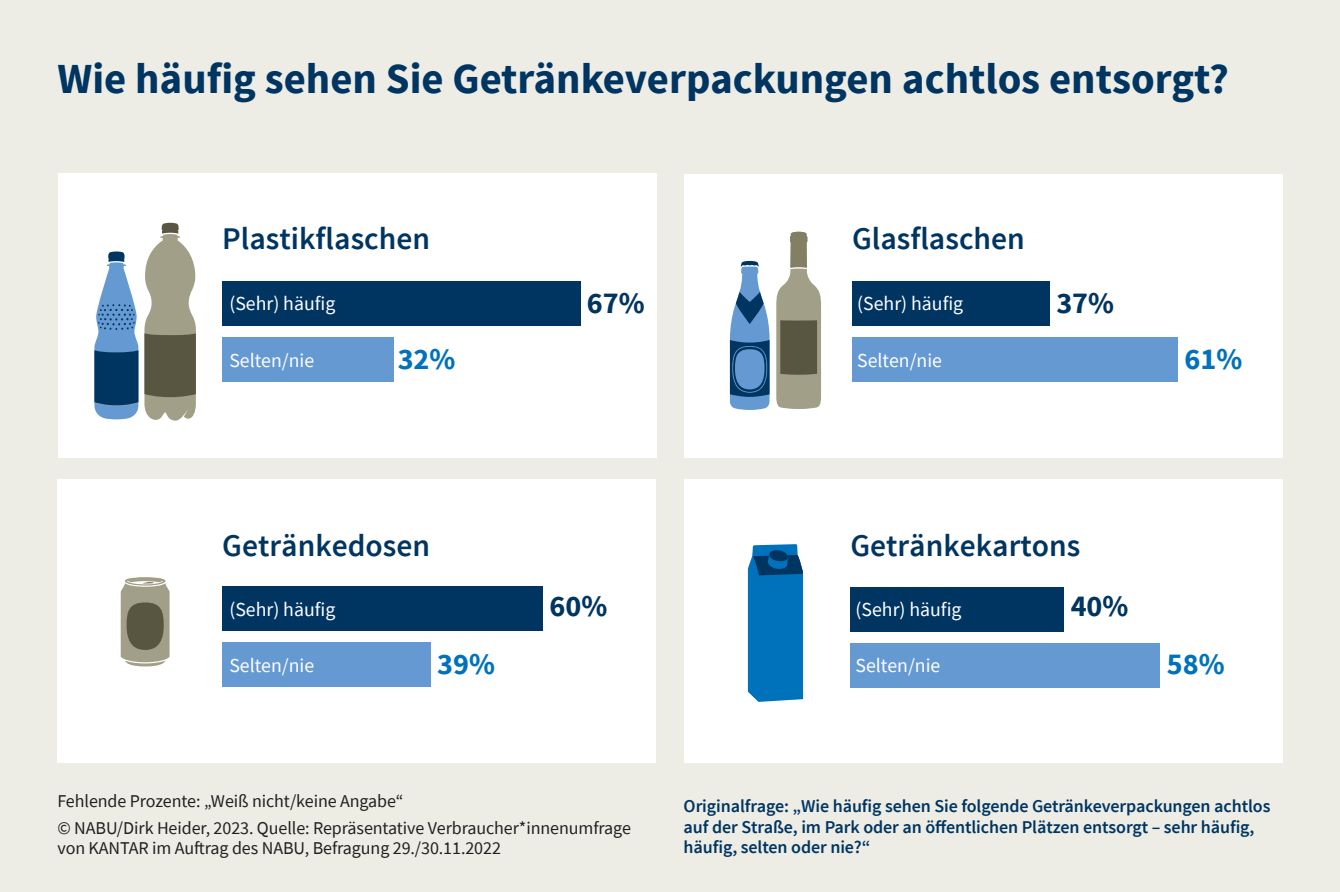
<style>
.page{position:relative;width:1340px;height:892px;background:#fff}
.page>*{position:absolute;margin:0;border:0;box-sizing:border-box;transform-origin:0 0}
.t1{font:700 42.75px "Source Sans Pro";color:#003562}
.t2{font:600 31.5px "Source Sans Pro";color:#003562}
.t3{font:700 30.15px "Source Sans Pro";color:#003562}
.t4{font:700 30.15px "Source Sans Pro";color:#0072bc}
.t5{font:19.8px "Source Sans Pro";color:#fff}
.t6{font:18px/27px "Source Sans Pro";letter-spacing:-.005em;color:#231f20}
.t7{font:600 18px/20.2px "Source Sans Pro";letter-spacing:-.005em;color:#003562}
</style>
<div class="page">
<div style="left:0;top:0;width:1339px;height:891px;background:#edede5"></div>
<div style="left:57px;top:479px;width:599px;height:283px;background:#fff"></div>
<div style="left:683px;top:479px;width:599px;height:283px;background:#fff"></div>
<div style="left:58px;top:173px;width:598px;height:284px;background:#fff"></div>
<div style="left:683px;top:174px;width:599px;height:284px;background:#fff"></div>
<svg style="left:144px;top:223px;width:52px;height:197px;background:#989784"></svg>
<svg style="left:94px;top:251px;width:44px;height:168px"></svg>
<div style="left:222px;top:281px;width:358px;height:45px;background:#003562"></div>
<div style="left:222px;top:337px;width:171px;height:45px;background:#6599d1"></div>
<svg style="left:776px;top:232px;width:45px;height:177px"></svg>
<svg style="left:730px;top:261px;width:39px;height:149px"></svg>
<div style="left:852px;top:281px;width:197px;height:45px;background:#003562"></div>
<div style="left:852px;top:337px;width:325px;height:45px;background:#6599d1"></div>
<svg style="left:121px;top:577px;width:49px;height:89px;background:#aaa894"></svg>
<div style="left:127px;top:602px;width:37px;height:47px;background:#585641;border-radius:50%"></div>
<div style="left:222px;top:586px;width:321px;height:44px;background:#003562"></div>
<div style="left:222px;top:641px;width:209px;height:45px;background:#6599d1"></div>
<svg style="left:748px;top:544px;width:55px;height:157px;background:#0871b6"></svg>
<div style="left:850px;top:587px;width:214px;height:44px;background:#003562"></div>
<div style="left:850px;top:642px;width:310px;height:45px;background:#6599d1"></div>
<h1 class="t1" style="left:58px;top:51px;width:1172px">Wie häufig sehen Sie Getränkeverpackungen achtlos entsorgt?</h1>
<h2 class="t2" style="left:222px;top:218px;width:209px">Plastikflaschen</h2>
<h2 class="t2" style="left:852px;top:218px;width:174px">Glasflaschen</h2>
<p class="t5" style="left:229px;top:291px;width:107px">(Sehr) häufig</p>
<p class="t5" style="left:229px;top:348px;width:86px">Selten/nie</p>
<h3 class="t4" style="left:397px;top:340px;width:59px">32%</h3>
<h3 class="t3" style="left:587px;top:283px;width:59px">67%</h3>
<p class="t5" style="left:857px;top:291px;width:107px">(Sehr) häufig</p>
<p class="t5" style="left:857px;top:348px;width:86px">Selten/nie</p>
<h3 class="t3" style="left:1056px;top:283px;width:59px">37%</h3>
<h3 class="t4" style="left:1184px;top:340px;width:59px">61%</h3>
<h2 class="t2" style="left:222px;top:525px;width:209px">Getränkedosen</h2>
<h2 class="t2" style="left:850px;top:526px;width:231px">Getränkekartons</h2>
<p class="t5" style="left:229px;top:596px;width:107px">(Sehr) häufig</p>
<p class="t5" style="left:229px;top:652px;width:86px">Selten/nie</p>
<h3 class="t4" style="left:437px;top:644px;width:59px">39%</h3>
<h3 class="t3" style="left:549px;top:586px;width:59px">60%</h3>
<p class="t5" style="left:855px;top:596px;width:107px">(Sehr) häufig</p>
<p class="t5" style="left:855px;top:652px;width:86px">Selten/nie</p>
<h3 class="t3" style="left:1070px;top:586px;width:59px">40%</h3>
<h3 class="t4" style="left:1166px;top:644px;width:59px">58%</h3>
<p class="t6" style="left:57px;top:786px;width:575px">Fehlende Prozente: „Weiß nicht/keine Angabe“<br>© NABU/Dirk Heider, 2023. Quelle: Repräsentative Verbraucher*innenumfrage</p>
<p class="t6" style="left:57px;top:834px;width:445px">von KANTAR im Auftrag des NABU, Befragung 29./30.11.2022</p>
<p class="t7" style="left:683px;top:796px;width:588px">Originalfrage: „Wie häufig sehen Sie folgende Getränkeverpackungen achtlos auf der Straße, im Park oder an öffentlichen Plätzen entsorgt – sehr häufig, häufig, selten oder nie?“</p>
</div>
